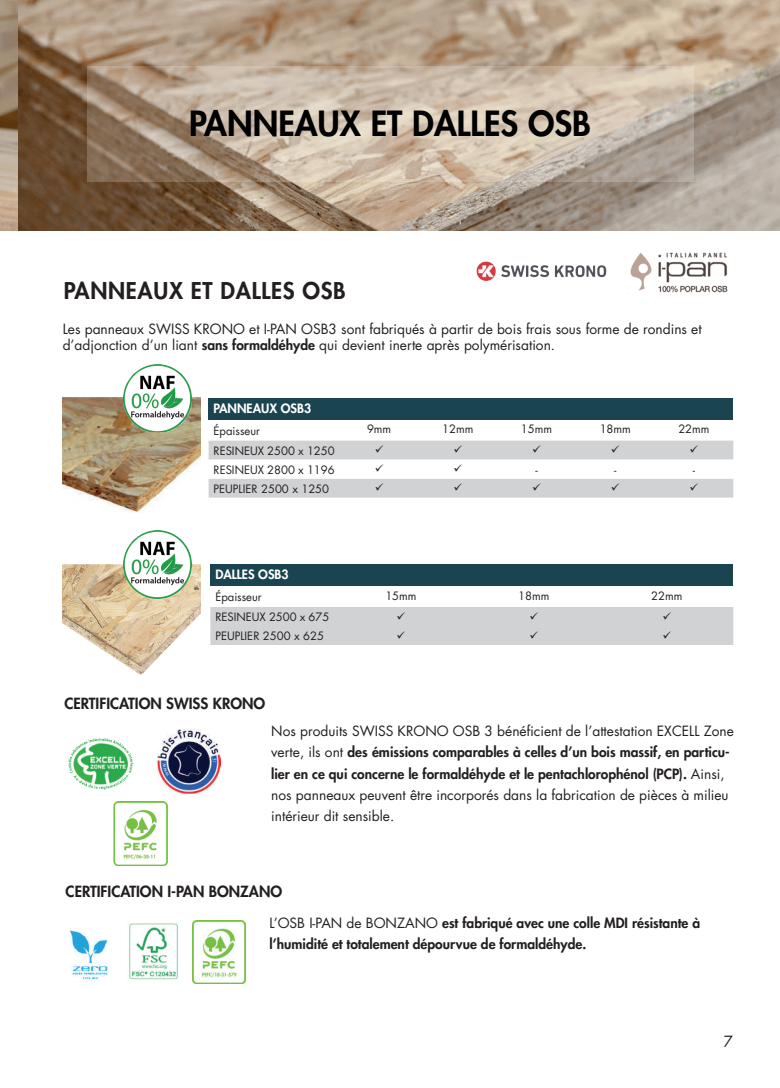
<style>
.page{position:relative;width:780px;height:1088px;background:#fff}
.page>*{position:absolute;margin:0;border:0;box-sizing:border-box;transform-origin:0 0}
.t1{font:800 33.75px "Futura LT";color:#000001}
.t2{font:800 22.5px "Futura LT";letter-spacing:.03em;color:#231f20}
.t3{font:800 15px "Futura LT";color:#231f20}
.t4{font:15px "Futura LT";color:#231f20}
.t5{font:13.75px/21.2px "Futura LT";color:#231f20}
.t6{font:800 13.75px/21.2px "Futura LT";color:#231f20}
.t7{font:800 12.5px "Futura LT";color:#fff}
.t8{font:11.25px "Futura LT";color:#231f20}
.s1{font-weight:800}
.s2{font-weight:400}
</style>
<div class="page">
<img style="left:0;top:0;width:780px;height:230px">
<svg style="left:87px;top:66px;width:606px;height:116px;background:#c2b19e"></svg>
<img style="left:476px;top:261px;width:131px;height:20px">
<img style="left:157px;top:729px;width:63px;height:64px">
<img style="left:113px;top:801px;width:55px;height:64px">
<img style="left:68px;top:737px;width:66px;height:53px">
<img style="left:62px;top:564px;width:138px;height:111px">
<img style="left:62px;top:398px;width:138px;height:115px">
<div style="left:208px;top:398px;width:525px;height:21px;background:#1b4451"></div>
<div style="left:210px;top:564px;width:523px;height:22px;background:#1b4451"></div>
<img style="left:123px;top:364px;width:68px;height:68px">
<img style="left:123px;top:531px;width:68px;height:67px">
<img style="left:627px;top:252px;width:101px;height:42px">
<img style="left:128px;top:922px;width:50px;height:58px">
<img style="left:192px;top:920px;width:53px;height:64px">
<img style="left:69px;top:930px;width:40px;height:52px">
<svg style="left:208px;top:441px;width:525px;height:57px"></svg>
<div style="left:210px;top:607px;width:523px;height:38px;background:#d1d2d4"></div>
<h1 class="t1" style="left:189px;top:101px;width:403px">PANNEAUX ET DALLES OSB</h1>
<h2 class="t2" style="left:64px;top:276px;width:283px">PANNEAUX ET DALLES OSB</h2>
<p class="t5" style="left:63px;top:321px;width:640px;line-height:16.5px">Les panneaux SWISS KRONO et I-PAN OSB3 sont fabriqués à partir de bois frais sous forme de rondins et d’adjonction d’un liant <span class="s1">sans formaldéhyde</span> qui devient inerte après polymérisation.</p>
<p class="t7" style="left:213px;top:400px;width:99px">PANNEAUX OSB3</p>
<p class="t8" style="left:213px;top:423px;width:48px">Épaisseur</p>
<p class="t8" style="left:367px;top:422px;width:26px">9mm</p>
<p class="t8" style="left:442px;top:422px;width:33px">12mm</p>
<p class="t8" style="left:521px;top:422px;width:33px">15mm</p>
<p class="t8" style="left:599px;top:422px;width:33px">18mm</p>
<p class="t8" style="left:678px;top:422px;width:33px">22mm</p>
<p class="t8" style="left:213px;top:443px;width:123px">RESINEUX 2500 x 1250</p>
<p class="t8" style="left:213px;top:462px;width:123px">RESINEUX 2800 x 1196</p>
<p class="t8" style="left:535px;top:462px;width:4px">-</p>
<p class="t8" style="left:614px;top:462px;width:4px">-</p>
<p class="t8" style="left:692px;top:462px;width:4px">-</p>
<p class="t8" style="left:213px;top:481px;width:117px">PEUPLIER 2500 x 1250</p>
<p class="t7" style="left:215px;top:566px;width:75px">DALLES OSB3</p>
<p class="t8" style="left:215px;top:589px;width:48px">Épaisseur</p>
<p class="t8" style="left:385px;top:588px;width:33px">15mm</p>
<p class="t8" style="left:518px;top:588px;width:33px">18mm</p>
<p class="t8" style="left:651px;top:588px;width:33px">22mm</p>
<p class="t8" style="left:215px;top:610px;width:116px">RESINEUX 2500 x 675</p>
<p class="t8" style="left:215px;top:629px;width:110px">PEUPLIER 2500 x 625</p>
<p class="t3" style="left:64px;top:693px;width:202px">CERTIFICATION SWISS KRONO</p>
<p class="t5" style="left:271px;top:720px;width:464px">Nos produits SWISS KRONO OSB 3 bénéficient de l’attestation EXCELL Zone verte, ils ont <span class="s1">des émissions comparables à celles d’un bois massif, en particu&shy;lier en ce qui concerne le formaldéhyde et le pentachlorophénol (PCP).</span> Ainsi, nos panneaux peuvent être incorporés dans la fabrication de pièces à milieu intérieur dit sensible.</p>
<p class="t3" style="left:66px;top:881px;width:218px">CERTIFICATION I-PAN BONZANO</p>
<p class="t6" style="left:269px;top:912px;width:432px"><span class="s2">L’OSB I-PAN de BONZANO</span> est fabriqué avec une colle MDI résistante à l’humidité et totalement dépourvue de formaldéhyde.</p>
<p class="t4" style="left:724px;top:1032px;width:11px">7</p>
</div>
